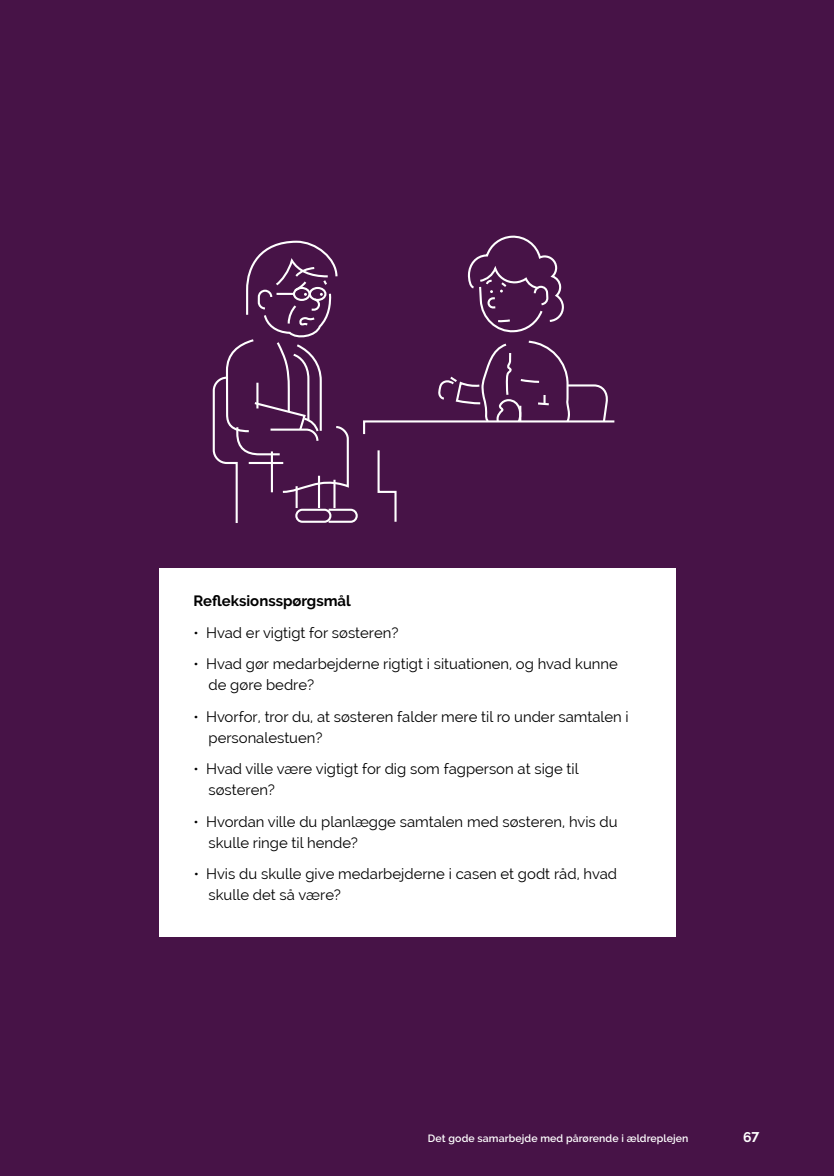
<style>
.page{position:relative;width:834px;height:1176px;background:#fff}
.page>*{position:absolute;margin:0;border:0;box-sizing:border-box;transform-origin:0 0}
.t1{font:14.88px/21px "Raleway";color:#000}
.t2{font:700 14.88px "Raleway";color:#000}
.t3{font:700 14px "Raleway";color:#fff}
.t4{font:600 10.5px "Raleway";letter-spacing:.01em;color:#fff}
</style>
<div class="page">
<div style="left:0;top:0;width:833px;height:1176px;background:#471347"></div>
<div style="left:159px;top:568px;width:516px;height:368px;background:#fff"></div>
<svg style="left:212px;top:235px;width:403px;height:288px"></svg>
<p class="t2" style="left:193px;top:592px;width:159px">Refleksionsspørgsmål</p>
<p class="t1" style="left:193px;top:622px;width:206px">• Hvad er vigtigt for søsteren?</p>
<p class="t1" style="left:208px;top:653px;width:411px;text-indent:-15px">• Hvad gør medarbejderne rigtigt i situationen, og hvad kunne de gøre bedre?</p>
<p class="t1" style="left:208px;top:706px;width:422px;text-indent:-15px">• Hvorfor, tror du, at søsteren falder mere til ro under samtalen i personalestuen?</p>
<p class="t1" style="left:208px;top:758px;width:371px;text-indent:-15px">• Hvad ville være vigtigt for dig som fagperson at sige til søsteren?</p>
<p class="t1" style="left:208px;top:811px;width:410px;text-indent:-15px">• Hvordan ville du planlægge samtalen med søsteren, hvis du skulle ringe til hende?</p>
<p class="t1" style="left:208px;top:863px;width:410px;text-indent:-15px">• Hvis du skulle give medarbejderne i casen et godt råd, hvad skulle det så være?</p>
<p class="t4" style="left:428px;top:1132px;width:262px">Det gode samarbejde med pårørende i ældreplejen</p>
<p class="t3" style="left:743px;top:1129px;width:18px">67</p>
</div>
